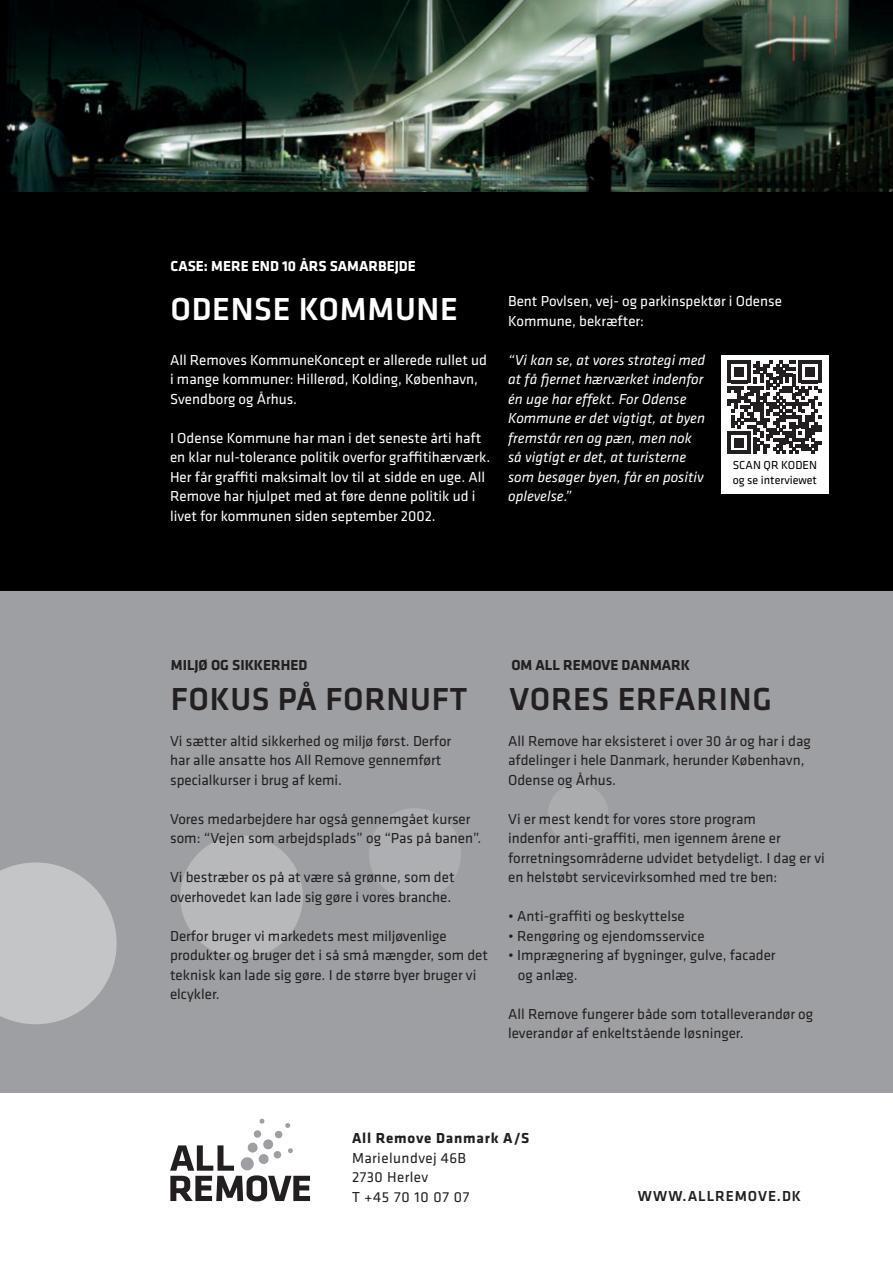
<style>
.page{position:relative;width:893px;height:1263px;background:#fff}
.page>*{position:absolute;margin:0;border:0;box-sizing:border-box;transform-origin:0 0}
.t1{font:500 33px "Klavika";letter-spacing:.02em;color:#231f20}
.t2{font:500 33px "Klavika";letter-spacing:.02em;color:#fff}
.t3{font:15px/19.5px "Klavika";color:#231f20}
.t4{font:15px/19.5px "Klavika";color:#fff}
.t5{font:italic 15px/19.5px "Klavika";color:#fff}
.t6{font:15px/19.5px "Klavika";letter-spacing:.03em;color:#231f20}
.t7{font:700 15px "Klavika";color:#231f20}
.t8{font:700 15px "Klavika";color:#fff}
.t9{font:700 15px "Klavika";letter-spacing:.05em;color:#231f20}
.t10{font:500 15px "Klavika";letter-spacing:.06em;color:#231f20}
.t11{font:12px/15px "Klavika";color:#000001}
.s1{font-weight:300}
</style>
<div class="page">
<div style="left:0;top:0;width:893px;height:591px;background:#000"></div>
<div style="left:0;top:591px;width:893px;height:502px;background:#9d9fa2"></div>
<svg style="left:0;top:862px;width:117px;height:162px"></svg>
<svg style="left:180px;top:835px;width:123px;height:123px"></svg>
<svg style="left:369px;top:808px;width:92px;height:92px"></svg>
<svg style="left:548px;top:784px;width:60px;height:60px"></svg>
<svg style="left:170px;top:1118px;width:140px;height:83px"></svg>
<img style="left:6px;top:0;width:887px;height:191px">
<div style="left:722px;top:355px;width:107px;height:138px;background:#fff"></div>
<svg style="left:728px;top:361px;width:93px;height:93px"></svg>
<p class="t8" style="left:170px;top:258px;width:247px">CASE: MERE END 10 ÅRS SAMARBEJDE</p>
<h1 class="t2" style="left:170px;top:291px;width:289px">ODENSE KOMMUNE</h1>
<p class="t4" style="left:170px;top:350px;width:318px">All Removes KommuneKoncept er allerede rullet ud i mange kommuner: Hillerød, Kolding, København,<br>Svendborg og Århus.</p>
<p class="t4" style="left:170px;top:428px;width:322px">I Odense Kommune har man i det seneste årti haft en klar nul-tolerance politik overfor graffitihærværk.<br>Her får graffiti maksimalt lov til at sidde en uge. All Remove har hjulpet med at føre denne politik ud i livet for kommunen siden september 2002.</p>
<p class="t4" style="left:508px;top:292px;width:275px">Bent Povlsen, vej- og parkinspektør i Odense<br>Kommune, bekræfter:</p>
<p class="t5" style="left:508px;top:350px;width:199px">“Vi kan se, at vores strategi med at få fjernet hærværket indenfor én uge har effekt. For Odense<br>Kommune er det vigtigt, at byen fremstår ren og pæn, men nok så vigtigt er det, at turisterne som besøger byen, får en positiv oplevelse.”</p>
<p class="t11" style="left:733px;top:458px;width:86px">SCAN QR KODEN og se interviewet</p>
<p class="t7" style="left:171px;top:657px;width:138px">MILJØ OG SIKKERHED</p>
<h1 class="t1" style="left:171px;top:681px;width:298px">FOKUS PÅ FORNUFT</h1>
<p class="t3" style="left:170px;top:731px;width:283px">Vi sætter altid sikkerhed og miljø først. Derfor har alle ansatte hos All Remove gennemført specialkurser i brug af kemi.</p>
<p class="t3" style="left:170px;top:809px;width:313px">Vores medarbejdere har også gennemgået kurser som: “Vejen som arbejdsplads” og “Pas på banen”.</p>
<p class="t3" style="left:170px;top:868px;width:286px">Vi bestræber os på at være så grønne, som det overhovedet kan lade sig gøre i vores branche.</p>
<p class="t3" style="left:170px;top:926px;width:319px">Derfor bruger vi markedets mest miljøvenlige produkter og bruger det i så små mængder, som det teknisk kan lade sig gøre. I de større byer bruger vi elcykler.</p>
<p class="t7" style="left:511px;top:657px;width:180px">OM ALL REMOVE DANMARK</p>
<h1 class="t1" style="left:510px;top:681px;width:263px">VORES ERFARING</h1>
<p class="t3" style="left:508px;top:731px;width:304px">All Remove har eksisteret i over 30 år og har i dag afdelinger i hele Danmark, herunder København,<br>Odense og Århus.</p>
<p class="t3" style="left:508px;top:809px;width:318px">Vi er mest kendt for vores store program<br>indenfor anti-graffiti, men igennem årene er forretningsområderne udvidet betydeligt. I dag er vi en helstøbt servicevirksomhed med tre ben:</p>
<p class="t3" style="left:508px;top:907px;width:178px"><span class="s1">•</span> Anti-graffiti og beskyttelse</p>
<p class="t3" style="left:508px;top:926px;width:198px"><span class="s1">•</span> Rengøring og ejendomsservice</p>
<p class="t3" style="left:518px;top:946px;width:259px;text-indent:-10px"><span class="s1">•</span> Imprægnering af bygninger, gulve, facader og anlæg.</p>
<p class="t3" style="left:508px;top:1004px;width:307px">All Remove fungerer både som totalleverandør og leverandør af enkeltstående løsninger.</p>
<p class="t9" style="left:352px;top:1130px;width:179px">All Remove Danmark A/S</p>
<p class="t6" style="left:352px;top:1148px;width:119px">Marielundvej 46B<br>2730 Herlev<br>T +45 70 10 07 07</p>
<p class="t10" style="left:638px;top:1188px;width:165px">WWW.ALLREMOVE.DK</p>
</div>
